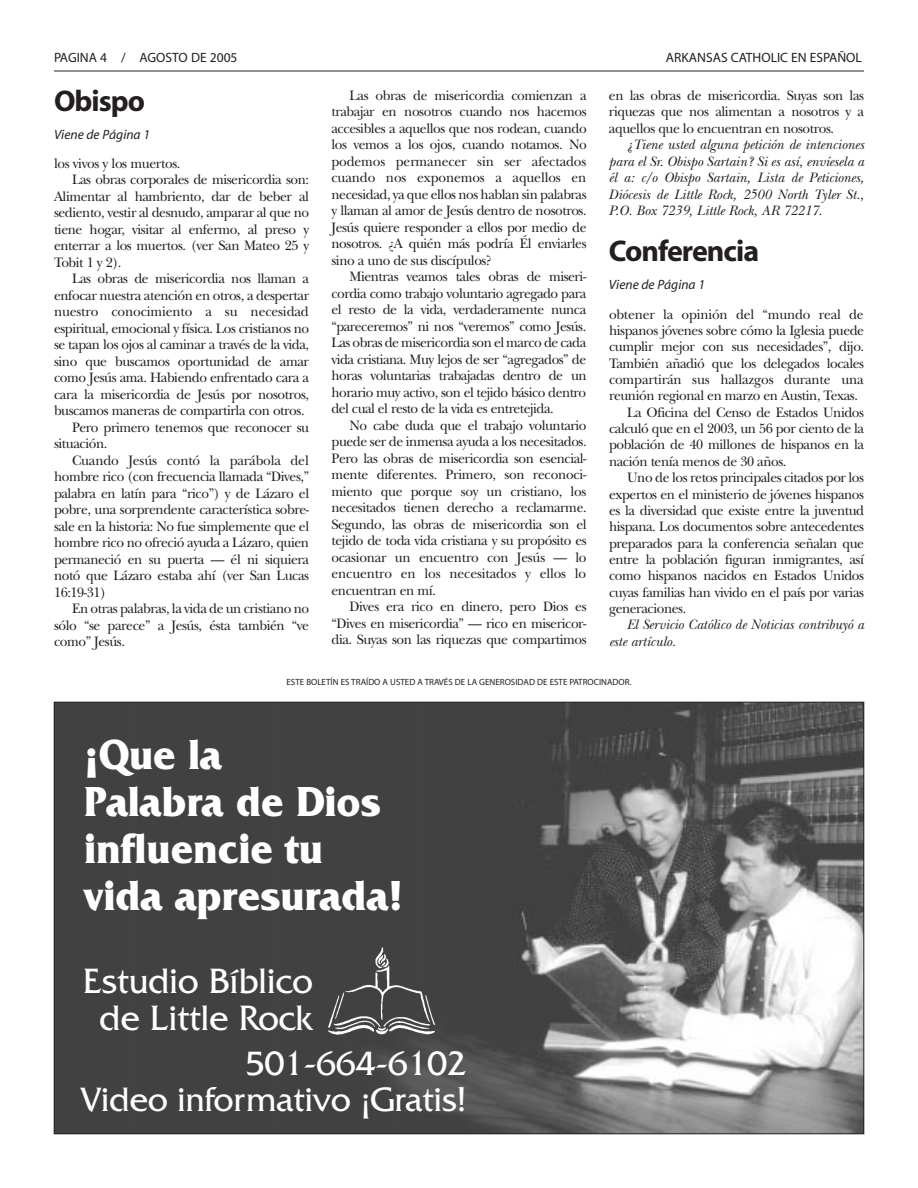
<style>
.page{position:relative;width:918px;height:1188px;background:#fff}
.page>*{position:absolute;margin:0;border:0;box-sizing:border-box;transform-origin:0 0}
.t1{font:700 44.1px/47px "Friz Quadrata";color:#fff;scale:.95 1}
.t2{font:36.9px/36.9px "Friz Quadrata";color:#fff;text-align:center}
.t3{font:35.4px/35.4px "Friz Quadrata";color:#fff;text-align:right}
.t4{font:700 30px "Myriad";letter-spacing:-.035em;color:#231f20}
.t5{font:14.25px/16.5px "New Baskerville";letter-spacing:-.03em;color:#231f20;text-align:justify;scale:.96 1}
.t6{font:italic 14.25px/16.5px "New Baskerville";color:#231f20;text-align:justify;scale:.96 1}
.t7{font:14.25px "New Baskerville";letter-spacing:-.01em;color:#231f20;scale:.96 1}
.t8{font:13.5px "Myriad";color:#231f20}
.t9{font:italic 13.5px "Myriad";color:#231f20}
.t10{font:9px "Myriad";color:#231f20}
</style>
<div class="page">
<hr style="left:54px;top:71px;width:810px;height:1px;background:#231f20">
<img style="left:56px;top:704px;width:806px;height:428px">
<img style="left:322px;top:940px;width:118px;height:98px">
<p class="t8" style="left:54px;top:52px;width:185px">PAGINA 4 / AGOSTO DE 2005</p>
<p class="t8" style="left:666px;top:52px;width:198px">ARKANSAS CATHOLIC EN ESPAÑOL</p>
<h3 class="t4" style="left:54px;top:90px;width:93px">Obispo</h3>
<p class="t9" style="left:54px;top:129px;width:98px">Viene de Página 1</p>
<p class="t5" style="left:54px;top:157px;width:133px">los vivos y los muertos.</p>
<p class="t5" style="left:72px;top:173px;width:249px">Las obras corporales de misericordia son:</p>
<p class="t5" style="left:54px;top:190px;width:267px">Alimentar al hambriento, dar de beber al</p>
<p class="t5" style="left:54px;top:206px;width:267px">sediento, vestir al desnudo, amparar al que no</p>
<p class="t5" style="left:54px;top:223px;width:267px">tiene hogar, visitar al enfermo, al preso y</p>
<p class="t5" style="left:54px;top:239px;width:267px">enterrar a los muertos. (ver San Mateo 25 y</p>
<p class="t5" style="left:54px;top:256px;width:72px">Tobit 1 y 2).</p>
<p class="t5" style="left:72px;top:272px;width:249px">Las obras de misericordia nos llaman a</p>
<p class="t5" style="left:54px;top:289px;width:267px">enfocar nuestra atención en otros, a despertar</p>
<p class="t7" style="left:54px;top:307px;width:267px">nuestro conocimiento a su necesidad</p>
<p class="t5" style="left:54px;top:322px;width:267px">espiritual, emocional y física. Los cristianos no</p>
<p class="t5" style="left:54px;top:338px;width:267px">se tapan los ojos al caminar a través de la vida,</p>
<p class="t5" style="left:54px;top:355px;width:267px">sino que buscamos oportunidad de amar</p>
<p class="t5" style="left:54px;top:371px;width:267px">como Jesús ama. Habiendo enfrentado cara a</p>
<p class="t5" style="left:54px;top:388px;width:267px">cara la misericordia de Jesús por nosotros,</p>
<p class="t5" style="left:54px;top:404px;width:263px">buscamos maneras de compartirla con otros.</p>
<p class="t5" style="left:72px;top:421px;width:249px">Pero primero tenemos que reconocer su</p>
<p class="t5" style="left:54px;top:437px;width:57px">situación.</p>
<p class="t7" style="left:72px;top:455px;width:248px">Cuando Jesús contó la parábola del</p>
<p class="t5" style="left:54px;top:470px;width:267px">hombre rico (con frecuencia llamada “Dives,”</p>
<p class="t5" style="left:54px;top:487px;width:267px">palabra en latín para “rico”) y de Lázaro el</p>
<p class="t5" style="left:54px;top:503px;width:267px">pobre, una sorprendente característica sobre-</p>
<p class="t5" style="left:54px;top:520px;width:267px">sale en la historia: No fue simplemente que el</p>
<p class="t5" style="left:54px;top:536px;width:267px">hombre rico no ofreció ayuda a Lázaro, quien</p>
<p class="t5" style="left:54px;top:553px;width:267px">permaneció en su puerta — él ni siquiera</p>
<p class="t5" style="left:54px;top:569px;width:267px">notó que Lázaro estaba ahí (ver San Lucas</p>
<p class="t5" style="left:54px;top:586px;width:56px">16:19-31)</p>
<p class="t5" style="left:72px;top:602px;width:249px">En otras palabras, la vida de un cristiano no</p>
<p class="t5" style="left:54px;top:619px;width:267px">sólo “se parece” a Jesús, ésta también “ve</p>
<p class="t5" style="left:54px;top:635px;width:75px">como” Jesús.</p>
<p class="t5" style="left:331px;top:89px;width:267px;text-indent:18px">Las obras de misericordia comienzan a trabajar en nosotros cuando nos hacemos accesibles a aquellos que nos rodean, cuando los vemos a los ojos, cuando notamos. No podemos permanecer sin ser afectados cuando nos exponemos a aquellos en necesidad, ya que ellos nos hablan sin palabras y llaman al amor de Jesús dentro de nosotros.<br>Jesús quiere responder a ellos por medio de nosotros. ¿A quién más podría Él enviarles sino a uno de sus discípulos?</p>
<p class="t5" style="left:331px;top:270px;width:267px;text-indent:18px">Mientras veamos tales obras de miseri&shy;cordia como trabajo voluntario agregado para el resto de la vida, verdaderamente nunca “pareceremos” ni nos “veremos” como Jesús.<br>Las obras de misericordia son el marco de cada vida cristiana. Muy lejos de ser “agregados” de horas voluntarias trabajadas dentro de un horario muy activo, son el tejido básico dentro del cual el resto de la vida es entretejida.</p>
<p class="t5" style="left:331px;top:419px;width:267px;text-indent:18px">No cabe duda que el trabajo voluntario puede ser de inmensa ayuda a los necesitados.<br>Pero las obras de misericordia son esencial&shy;mente diferentes. Primero, son reconoci&shy;miento que porque soy un cristiano, los necesitados tienen derecho a reclamarme.<br>Segundo, las obras de misericordia son el tejido de toda vida cristiana y su propósito es ocasionar un encuentro con Jesús — lo encuentro en los necesitados y ellos lo encuentran en mí.</p>
<p class="t5" style="left:331px;top:600px;width:267px;text-indent:18px">Dives era rico en dinero, pero Dios es “Dives en misericordia” — rico en misericor&shy;dia. Suyas son las riquezas que compartimos</p>
<p class="t5" style="left:609px;top:89px;width:267px">en las obras de misericordia. Suyas son las riquezas que nos alimentan a nosotros y a aquellos que lo encuentran en nosotros.</p>
<p class="t6" style="left:609px;top:138px;width:267px;text-indent:18px">¿Tiene usted alguna petición de intenciones para el Sr. Obispo Sartain? Si es así, envíesela a él a: c/o Obispo Sartain, Lista de Peticiones, Diócesis de Little Rock, 2500 North Tyler St., P.O. Box 7239, Little Rock, AR 72217.</p>
<h3 class="t4" style="left:609px;top:240px;width:152px">Conferencia</h3>
<p class="t9" style="left:609px;top:279px;width:98px">Viene de Página 1</p>
<p class="t5" style="left:609px;top:308px;width:267px">obtener la opinión del “mundo real de</p>
<p class="t5" style="left:609px;top:324px;width:267px">hispanos jóvenes sobre cómo la Iglesia puede</p>
<p class="t5" style="left:609px;top:340px;width:267px">cumplir mejor con sus necesidades”, dijo.</p>
<p class="t5" style="left:609px;top:357px;width:267px">También añadió que los delegados locales</p>
<p class="t7" style="left:609px;top:374px;width:267px">compartirán sus hallazgos durante una</p>
<p class="t5" style="left:609px;top:389px;width:261px">reunión regional en marzo en Austin, Texas.</p>
<p class="t5" style="left:627px;top:406px;width:249px">La Oficina del Censo de Estados Unidos</p>
<p class="t5" style="left:609px;top:422px;width:267px">calculó que en el 2003, un 56 por ciento de la</p>
<p class="t5" style="left:609px;top:438px;width:267px">población de 40 millones de hispanos en la</p>
<p class="t5" style="left:609px;top:455px;width:186px">nación tenía menos de 30 años.</p>
<p class="t5" style="left:627px;top:471px;width:249px">Uno de los retos principales citados por los</p>
<p class="t5" style="left:609px;top:487px;width:267px">expertos en el ministerio de jóvenes hispanos</p>
<p class="t5" style="left:609px;top:504px;width:267px">es la diversidad que existe entre la juventud</p>
<p class="t5" style="left:609px;top:520px;width:267px">hispana. Los documentos sobre antecedentes</p>
<p class="t5" style="left:609px;top:536px;width:267px">preparados para la conferencia señalan que</p>
<p class="t5" style="left:609px;top:553px;width:267px">entre la población figuran inmigrantes, así</p>
<p class="t5" style="left:609px;top:569px;width:267px">como hispanos nacidos en Estados Unidos</p>
<p class="t5" style="left:609px;top:585px;width:267px">cuyas familias han vivido en el país por varias</p>
<p class="t5" style="left:609px;top:602px;width:82px">generaciones.</p>
<p class="t6" style="left:609px;top:618px;width:267px;text-indent:18px">El Servicio Católico de Noticias contribuyó a este artículo.</p>
<p class="t10" style="left:286px;top:678px;width:347px">ESTE BOLETÍN ES TRAÍDO A USTED A TRAVÉS DE LA GENEROSIDAD DE ESTE PATROCINADOR.</p>
<h1 class="t1" style="left:85px;top:735px;width:336px">¡Que la<br>Palabra de Dios influencie tu vida apresurada!</h1>
<h2 class="t2" style="left:83px;top:966px;width:232px">Estudio Bíblico de Little Rock</h2>
<h3 class="t3" style="left:80px;top:1049px;width:388px">501-664-6102<br>Video informativo ¡Gratis!</h3>
</div>
